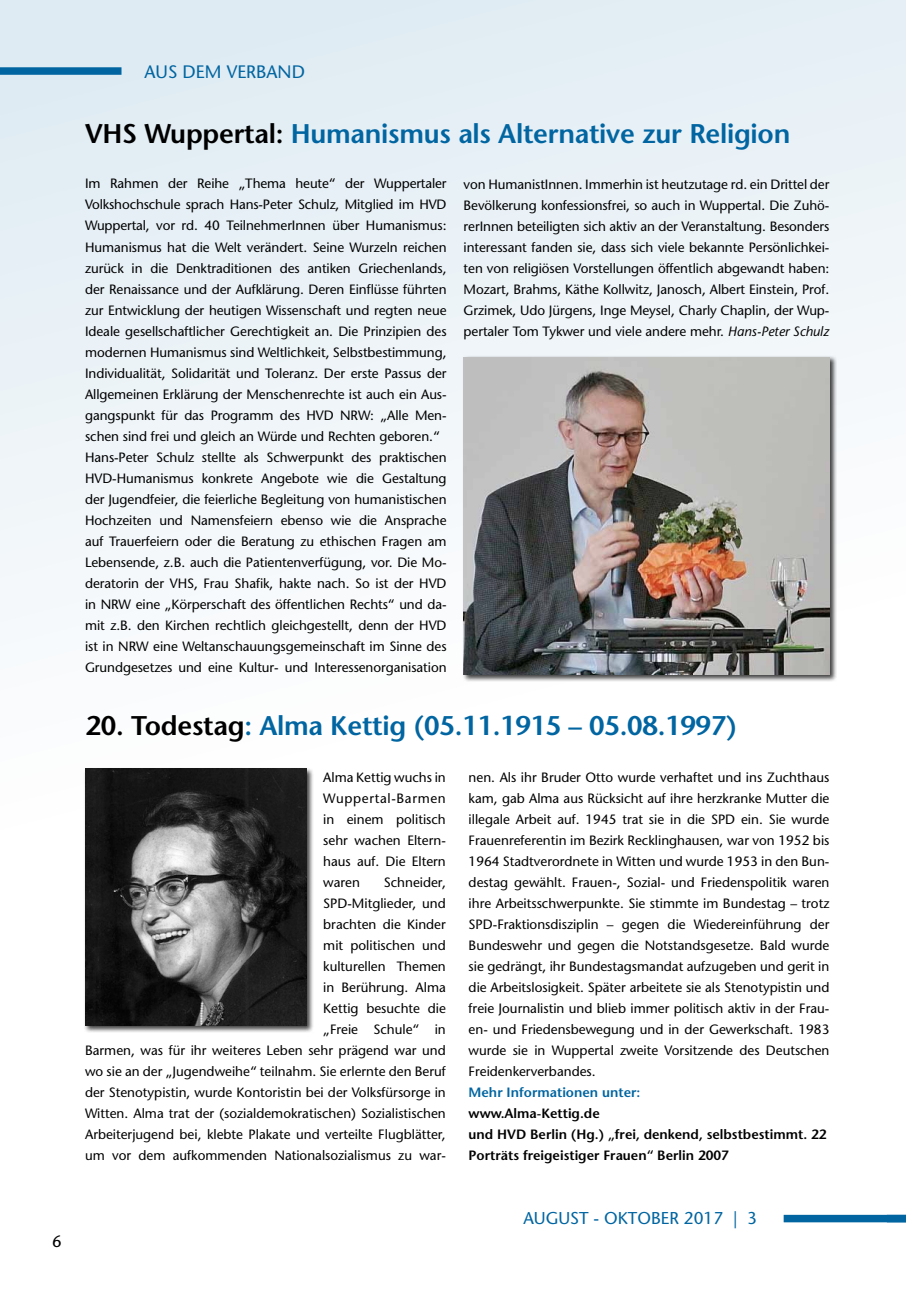
<style>
.page{position:relative;width:906px;height:1289px;background:#fff}
.page>*{position:absolute;margin:0;border:0;box-sizing:border-box;transform-origin:0 0}
.t1{font:600 27px "Stone Sans Std";letter-spacing:-.01em;color:#0065a1}
.t2{font:500 18px "Stone Sans Std";color:#0065a1}
.t3{font:500 17.1px "Stone Sans Std";color:#0065a1}
.t4{font:500 16.5px "Stone Sans Std";color:#000}
.t5{font:500 13.5px/21px "Stone Sans Std";letter-spacing:-.005em;color:#000;text-align:justify}
.t6{font:600 13.5px/21px "Stone Sans Std";color:#000}
.t7{font:600 13.5px "Stone Sans Std";color:#0065a1}
.s1{color:#000}
.s2{font-style:italic}
</style>
<div class="page">
<div style="left:0;top:0;width:906px;height:1288px;background:linear-gradient(to bottom,#e5eff5,#fff)"></div>
<div style="left:0;top:67px;width:121px;height:8px;background:#0065a1"></div>
<div style="left:783px;top:1214px;width:123px;height:8px;background:#0065a1"></div>
<div style="left:462px;top:355px;width:375px;height:327px;background:#000;opacity:.75"></div>
<img style="left:463px;top:357px;width:366px;height:317px">
<div style="left:83px;top:767px;width:231px;height:265px;background:#000;opacity:.75"></div>
<img style="left:85px;top:768px;width:221px;height:257px">
<p class="t4" style="left:52px;top:1231px;width:11px">6</p>
<h2 class="t2" style="left:145px;top:61px;width:162px">AUS DEM VERBAND</h2>
<h1 class="t1" style="left:85px;top:118px;width:707px"><span class="s1">VHS Wuppertal:</span> Humanismus als Alternative zur Religion</h1>
<p class="t5" style="left:85px;top:173px;width:363px;text-align:left">Im Rahmen der Reihe „Thema heute“ der Wuppertaler Volkshochschule sprach Hans-Peter Schulz, Mitglied im HVD Wuppertal, vor rd. 40 TeilnehmerInnen über Humanismus:<br>Humanismus hat die Welt verändert. Seine Wurzeln reichen zurück in die Denktraditionen des antiken Griechenlands, der Renaissance und der Aufklärung. Deren Einflüsse führten zur Entwicklung der heutigen Wissenschaft und regten neue Ideale gesellschaftlicher Gerechtigkeit an. Die Prinzipien des modernen Humanismus sind Weltlichkeit, Selbstbestimmung, Individualität, Solidarität und Toleranz. Der erste Passus der Allgemeinen Erklärung der Menschenrechte ist auch ein Aus&shy;gangspunkt für das Programm des HVD NRW: „Alle Men&shy;schen sind frei und gleich an Würde und Rechten geboren.“ Hans-Peter Schulz stellte als Schwerpunkt des praktischen HVD-Humanismus konkrete Angebote wie die Gestaltung der Jugendfeier, die feierliche Begleitung von humanistischen Hochzeiten und Namensfeiern ebenso wie die Ansprache auf Trauerfeiern oder die Beratung zu ethischen Fragen am Lebensende, z.B. auch die Patientenverfügung, vor. Die Mo&shy;deratorin der VHS, Frau Shafik, hakte nach. So ist der HVD in NRW eine „Körperschaft des öffentlichen Rechts“ und da&shy;mit z.B. den Kirchen rechtlich gleichgestellt, denn der HVD ist in NRW eine Weltanschauungsgemeinschaft im Sinne des Grundgesetzes und eine Kultur- und Interessenorganisation</p>
<p class="t5" style="left:463px;top:174px;width:367px">von HumanistInnen. Immerhin ist heutzutage rd. ein Drittel der Bevölkerung konfessionsfrei, so auch in Wuppertal. Die Zuhö&shy;rerInnen beteiligten sich aktiv an der Veranstaltung. Besonders interessant fanden sie, dass sich viele bekannte Persönlichkei&shy;ten von religiösen Vorstellungen öffentlich abgewandt haben:<br>Mozart, Brahms, Käthe Kollwitz, Janosch, Albert Einstein, Prof.<br>Grzimek, Udo Jürgens, Inge Meysel, Charly Chaplin, der Wup&shy;pertaler Tom Tykwer und viele andere mehr. <span class="s2">Hans-Peter Schulz</span></p>
<h1 class="t1" style="left:86px;top:709px;width:653px"><span class="s1">20. Todestag</span>: Alma Kettig (05.11.1915 – 05.08.1997)</h1>
<p class="t5" style="left:323px;top:766px;width:124px">Alma Kettig wuchs in Wuppertal-Barmen in einem politisch sehr wachen Eltern&shy;haus auf. Die Eltern waren</p>
<p class="t5" style="left:85px;top:871px;width:362px;text-align:right">Schneider,<br>SPD-Mitglieder, und<br>brachten die Kinder<br>mit politischen und<br>kulturellen Themen<br>in Berührung. Alma<br>Kettig besuchte die<br>„Freie Schule“ in<br>Barmen, was für ihr weiteres Leben sehr prägend war und wo sie an der „Jugendweihe“ teilnahm. Sie erlernte den Beruf der Stenotypistin, wurde Kontoristin bei der Volksfürsorge in Witten. Alma trat der (sozialdemokratischen) Sozialistischen Arbeiterjugend bei, klebte Plakate und verteilte Flugblätter, um vor dem aufkommenden Nationalsozialismus zu war-</p>
<p class="t5" style="left:468px;top:766px;width:362px">nen. Als ihr Bruder Otto wurde verhaftet und ins Zuchthaus kam, gab Alma aus Rücksicht auf ihre herzkranke Mutter die illegale Arbeit auf. 1945 trat sie in die SPD ein. Sie wurde Frauenreferentin im Bezirk Recklinghausen, war von 1952 bis 1964 Stadtverordnete in Witten und wurde 1953 in den Bun&shy;destag gewählt. Frauen-, Sozial- und Friedenspolitik waren ihre Arbeitsschwerpunkte. Sie stimmte im Bundestag – trotz SPD-Fraktionsdisziplin – gegen die Wiedereinführung der Bundeswehr und gegen die Notstandsgesetze. Bald wurde sie gedrängt, ihr Bundestagsmandat aufzugeben und gerit in die Arbeitslosigkeit. Später arbeitete sie als Stenotypistin und freie Journalistin und blieb immer politisch aktiv in der Frau&shy;en- und Friedensbewegung und in der Gewerkschaft. 1983 wurde sie in Wuppertal zweite Vorsitzende des Deutschen Freidenkerverbandes.</p>
<p class="t7" style="left:468px;top:1084px;width:173px">Mehr I nformationen unter:</p>
<p class="t6" style="left:468px;top:1102px;width:359px">www.Alma-Kettig.de<br>und HVD Berlin (Hg.) „frei, denkend, selbstbestimmt. 22<br>Porträts freigeistiger Frauen“ Berlin 2007</p>
<p class="t3" style="left:523px;top:1207px;width:235px">AUGUST - OKTOBER 2017 | 3</p>
</div>
